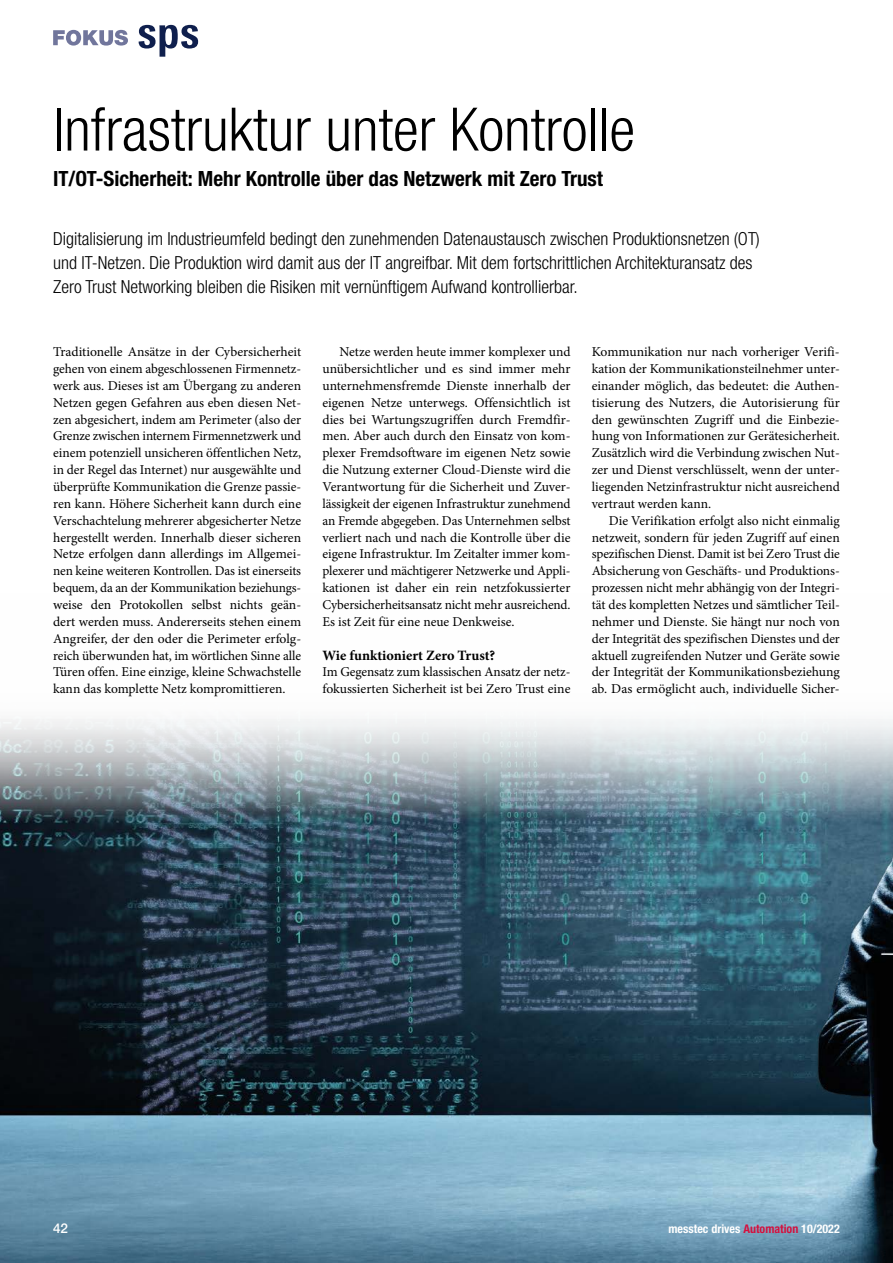
<style>
.page{position:relative;width:893px;height:1263px;background:#fff}
.page>*{position:absolute;margin:0;border:0;box-sizing:border-box;transform-origin:0 0}
.t1{font:300 condensed 60px "Helvetica Neue LT Std";color:#000}
.t2{font:700 condensed 21px "Helvetica Neue LT Std";color:#000}
.t3{font:300 condensed 18px/24px "Helvetica Neue LT Std";color:#000}
.t4{font:700 14.25px "Minion Pro";color:#000}
.t5{font:13.5px/16.8px "Minion Pro";letter-spacing:-.005em;color:#000;text-align:justify}
.t6{font:500 13.5px "Helvetica Neue LT Std";color:#fff}
.t7{font:700 condensed 12px "Helvetica Neue LT Std";color:#fff}
.s1{color:#d4103e}
</style>
<div class="page">
<img style="left:0;top:719px;width:893px;height:544px">
<svg style="left:53px;top:30px;width:75px;height:16px"></svg>
<svg style="left:139px;top:25px;width:59px;height:32px"></svg>
<h1 class="t1" style="left:53px;top:95px;width:583px">Infrastruktur unter Kontrolle</h1>
<h2 class="t2" style="left:53px;top:166px;width:551px">IT/OT-Sicherheit: Mehr Kontrolle über das Netzwerk mit Zero Trust</h2>
<p class="t3" style="left:53px;top:227px;width:708px">Digitalisierung im Industrieumfeld bedingt den zunehmenden Datenaustausch zwischen Produktionsnetzen (OT) und IT-Netzen. Die Produktion wird damit aus der IT angreifbar. Mit dem fortschrittlichen Architekturansatz des<br>Zero Trust Networking bleiben die Risiken mit vernünftigem Aufwand kontrollierbar.</p>
<p class="t5" style="left:53px;top:343px;width:250px">Traditionelle Ansätze in der Cybersicherheit gehen von einem abgeschlossenen Firmennetz&shy;werk aus. Dieses ist am Übergang zu anderen Netzen gegen Gefahren aus eben diesen Net&shy;zen abgesichert, indem am Perimeter (also der Grenze zwischen internem Firmennetzwerk und einem potenziell unsicheren öffentlichen Netz, in der Regel das Internet) nur ausgewählte und überprüfte Kommunikation die Grenze passie&shy;ren kann. Höhere Sicherheit kann durch eine Verschachtelung mehrerer abgesicherter Netze hergestellt werden. Innerhalb dieser sicheren Netze erfolgen dann allerdings im Allgemei&shy;nen keine weiteren Kontrollen. Das ist einerseits bequem, da an der Kommunikation beziehungs&shy;weise den Protokollen selbst nichts geän&shy;dert werden muss. Andererseits stehen einem Angreifer, der den oder die Perimeter erfolg&shy;reich überwunden hat, im wörtlichen Sinne alle Türen offen. Eine einzige, kleine Schwachstelle kann das komplette Netz kompromittieren.</p>
<p class="t5" style="left:322px;top:343px;width:250px;text-indent:17px">Netze werden heute immer komplexer und unübersichtlicher und es sind immer mehr unternehmensfremde Dienste innerhalb der eigenen Netze unterwegs. Offensichtlich ist dies bei Wartungszugriffen durch Fremdfir&shy;men. Aber auch durch den Einsatz von kom&shy;plexer Fremdsoftware im eigenen Netz sowie die Nutzung externer Cloud-Dienste wird die Verantwortung für die Sicherheit und Zuver&shy;lässigkeit der eigenen Infrastruktur zunehmend an Fremde abgegeben. Das Unternehmen selbst verliert nach und nach die Kontrolle über die eigene Infrastruktur. Im Zeitalter immer kom&shy;plexerer und mächtigerer Netzwerke und Appli&shy;kationen ist daher ein rein netzfokussierter Cybersicherheitsansatz nicht mehr ausreichend.<br>Es ist Zeit für eine neue Denkweise.</p>
<p class="t4" style="left:322px;top:645px;width:174px">Wie funktioniert Zero Trust?</p>
<p class="t5" style="left:322px;top:664px;width:250px">Im Gegensatz zum klassischen Ansatz der netz&shy;fokussierten Sicherheit ist bei Zero Trust eine</p>
<p class="t5" style="left:592px;top:343px;width:250px">Kommunikation nur nach vorheriger Verifi&shy;kation der Kommunikationsteilnehmer unter&shy;einander möglich, das bedeutet: die Authen&shy;tisierung des Nutzers, die Autorisierung für den gewünschten Zugriff und die Einbezie&shy;hung von Informationen zur Gerätesicherheit.<br>Zusätzlich wird die Verbindung zwischen Nut&shy;zer und Dienst verschlüsselt, wenn der unter&shy;liegenden Netzinfrastruktur nicht ausreichend vertraut werden kann.</p>
<p class="t5" style="left:592px;top:512px;width:250px;text-indent:17px">Die Verifikation erfolgt also nicht einmalig netzweit, sondern für jeden Zugriff auf einen spezifischen Dienst. Damit ist bei Zero Trust die Absicherung von Geschäfts- und Produktions&shy;prozessen nicht mehr abhängig von der Integri&shy;tät des kompletten Netzes und sämtlicher Teil&shy;nehmer und Dienste. Sie hängt nur noch von der Integrität des spezifischen Dienstes und der aktuell zugreifenden Nutzer und Geräte sowie der Integrität der Kommunikationsbeziehung ab. Das ermöglicht auch, individuelle Sicher-</p>
<p class="t6" style="left:53px;top:1220px;width:17px">42</p>
<p class="t7" style="left:668px;top:1221px;width:173px">messtec drives <span class="s1">Automation</span> 10/2022</p>
</div>
